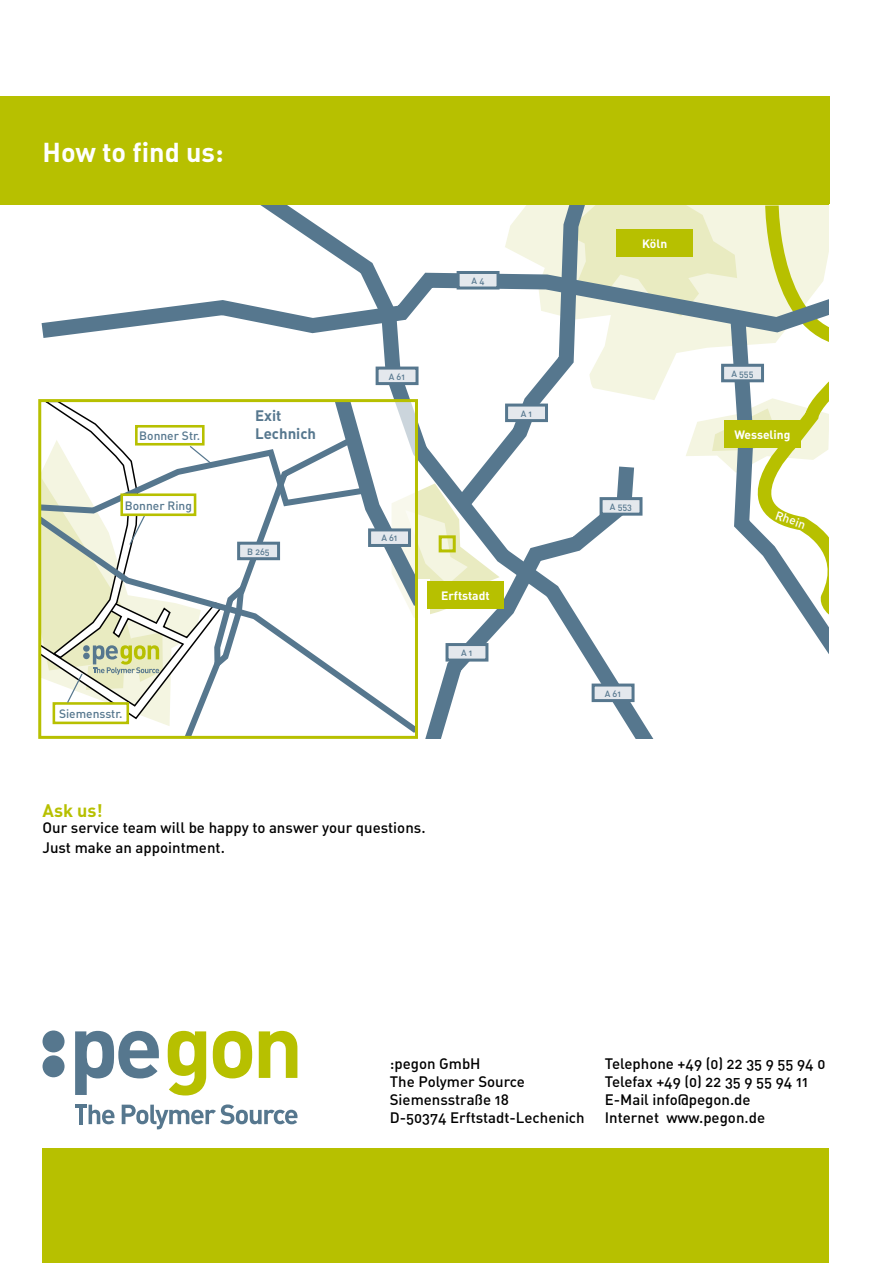
<style>
.page{position:relative;width:893px;height:1263px;background:#fff}
.page>*{position:absolute;margin:0;border:0;box-sizing:border-box;transform-origin:0 0}
.t1{font:27px "DIN Bold Alternate";color:#fff}
.t2{font:18px "DIN Bold Alternate";color:#b7c000}
.t3{font:15px/18px "DIN Medium Alternate";color:#000}
.t4{font:15px/18px "DIN Bold Alternate";color:#56778e}
.t5{font:12px "DIN Medium Alternate";color:#56778e}
.t6{font:12px "DIN Bold Alternate";color:#fff}
.t7{font:12px "DIN Medium Alternate";color:#fff}
.t8{font:9px "DIN Medium Alternate";color:#56778e}
</style>
<div class="page">
<svg style="left:669px;top:205px;width:89px;height:163px;fill:#f4f5e1"></svg>
<svg style="left:669px;top:205px;width:68px;height:60px;background:#eceecb"></svg>
<svg style="left:260px;top:205px;width:409px;height:534px"></svg>
<div style="left:617px;top:230px;width:76px;height:26px;background:#b7c000"></div>
<svg style="left:442px;top:205px;width:157px;height:246px"></svg>
<svg style="left:722px;top:347px;width:42px;height:17px"></svg>
<svg style="left:424px;top:451px;width:219px;height:288px"></svg>
<div style="left:0;top:97px;width:829px;height:108px;background:#b7c000"></div>
<div style="left:377px;top:368px;width:40px;height:16px;background:#e4e8ed"></div>
<div style="left:376px;top:367px;width:42px;height:18px;border:3px solid #56778e"></div>
<div style="left:507px;top:405px;width:39px;height:16px;background:#e4e8ed"></div>
<div style="left:505px;top:404px;width:43px;height:18px;border:3px solid #56778e"></div>
<div style="left:601px;top:499px;width:40px;height:15px;background:#e4e8ed"></div>
<div style="left:600px;top:497px;width:42px;height:19px;border:3px solid #56778e"></div>
<div style="left:593px;top:685px;width:40px;height:15px;background:#e4e8ed"></div>
<div style="left:592px;top:683px;width:42px;height:19px;border:3px solid #56778e"></div>
<div style="left:723px;top:365px;width:39px;height:16px;background:#e4e8ed"></div>
<div style="left:721px;top:364px;width:43px;height:18px;border:3px solid #56778e"></div>
<svg style="left:52px;top:720px;width:372px;height:19px"></svg>
<svg style="left:180px;top:720px;width:175px;height:15px"></svg>
<svg style="left:758px;top:192px;width:72px;height:161px"></svg>
<div style="left:332px;top:378px;width:25px;height:22px;background:#fff"></div>
<div style="left:816px;top:344px;width:26px;height:43px;background:#fff"></div>
<svg style="left:686px;top:372px;width:143px;height:282px"></svg>
<div style="left:724px;top:421px;width:76px;height:27px;background:#b7c000"></div>
<div style="left:427px;top:581px;width:76px;height:27px;background:#b7c000"></div>
<svg style="left:41px;top:265px;width:788px;height:82px"></svg>
<div style="left:458px;top:272px;width:40px;height:16px;background:#e4e8ed"></div>
<div style="left:457px;top:271px;width:43px;height:18px;border:3px solid #56778e"></div>
<div style="left:829px;top:205px;width:29px;height:468px;background:#fff"></div>
<div style="left:43px;top:1055px;width:22px;height:22px;background:#56778e;border-radius:50%"></div>
<div style="left:43px;top:1030px;width:22px;height:22px;background:#56778e;border-radius:50%"></div>
<svg style="left:75px;top:1031px;width:84px;height:64px"></svg>
<svg style="left:168px;top:1031px;width:38px;height:64px"></svg>
<svg style="left:213px;top:1031px;width:39px;height:47px"></svg>
<svg style="left:259px;top:1031px;width:38px;height:47px"></svg>
<svg style="left:122px;top:1104px;width:175px;height:25px"></svg>
<svg style="left:75px;top:1105px;width:39px;height:19px"></svg>
<hr style="left:79px;top:1108px;width:4px;height:16px;background:#56778e">
<svg style="left:38px;top:379px;width:462px;height:341px"></svg>
<div style="left:43px;top:1148px;width:786px;height:115px;background:#b7c000"></div>
<h1 class="t1" style="left:43px;top:134px;width:183px">How to find us:</h1>
<p class="t8" style="left:472px;top:275px;width:14px">A 4</p>
<p class="t5" style="left:139px;top:428px;width:63px">Bonner Str.</p>
<p class="t5" style="left:125px;top:498px;width:69px">Bonner Ring</p>
<p class="t4" style="left:255px;top:406px;width:63px">Exit<br>Lechnich</p>
<p class="t8" style="left:247px;top:546px;width:24px">B 265</p>
<p class="t5" style="left:59px;top:706px;width:65px">Siemensstr.</p>
<p class="t8" style="left:389px;top:370px;width:18px">A 61</p>
<p class="t8" style="left:521px;top:407px;width:13px">A 1</p>
<p class="t8" style="left:381px;top:532px;width:18px">A 61</p>
<p class="t6" style="left:441px;top:587px;width:50px">Erftstadt</p>
<p class="t8" style="left:461px;top:647px;width:13px">A 1</p>
<p class="t2" style="left:43px;top:798px;width:62px">Ask us!</p>
<p class="t3" style="left:43px;top:817px;width:385px;line-height:19.5px">Our service team will be happy to answer your questions.<br>Just make an appointment.</p>
<p class="t6" style="left:642px;top:236px;width:27px">Köln</p>
<p class="t8" style="left:610px;top:501px;width:24px">A 553</p>
<p class="t8" style="left:605px;top:687px;width:18px">A 61</p>
<p class="t8" style="left:731px;top:368px;width:24px">A 555</p>
<p class="t6" style="left:734px;top:427px;width:58px">Wesseling</p>
<p class="t7" style="left:778px;top:507px;width:33px;rotate:19deg">Rhein</p>
<p class="t3" style="left:390px;top:1054px;width:196px">:pegon GmbH<br>The Polymer Source<br>Siemensstraße 18<br>D-50374 Erftstadt-Lechenich</p>
<p class="t3" style="left:605px;top:1054px;width:222px">Telephone +49 (0) 22 35 9 55 94 0<br>Telefax +49 (0) 22 35 9 55 94 11<br>E-Mail info@pegon.de<br>Internet www.pegon.de</p>
</div>
